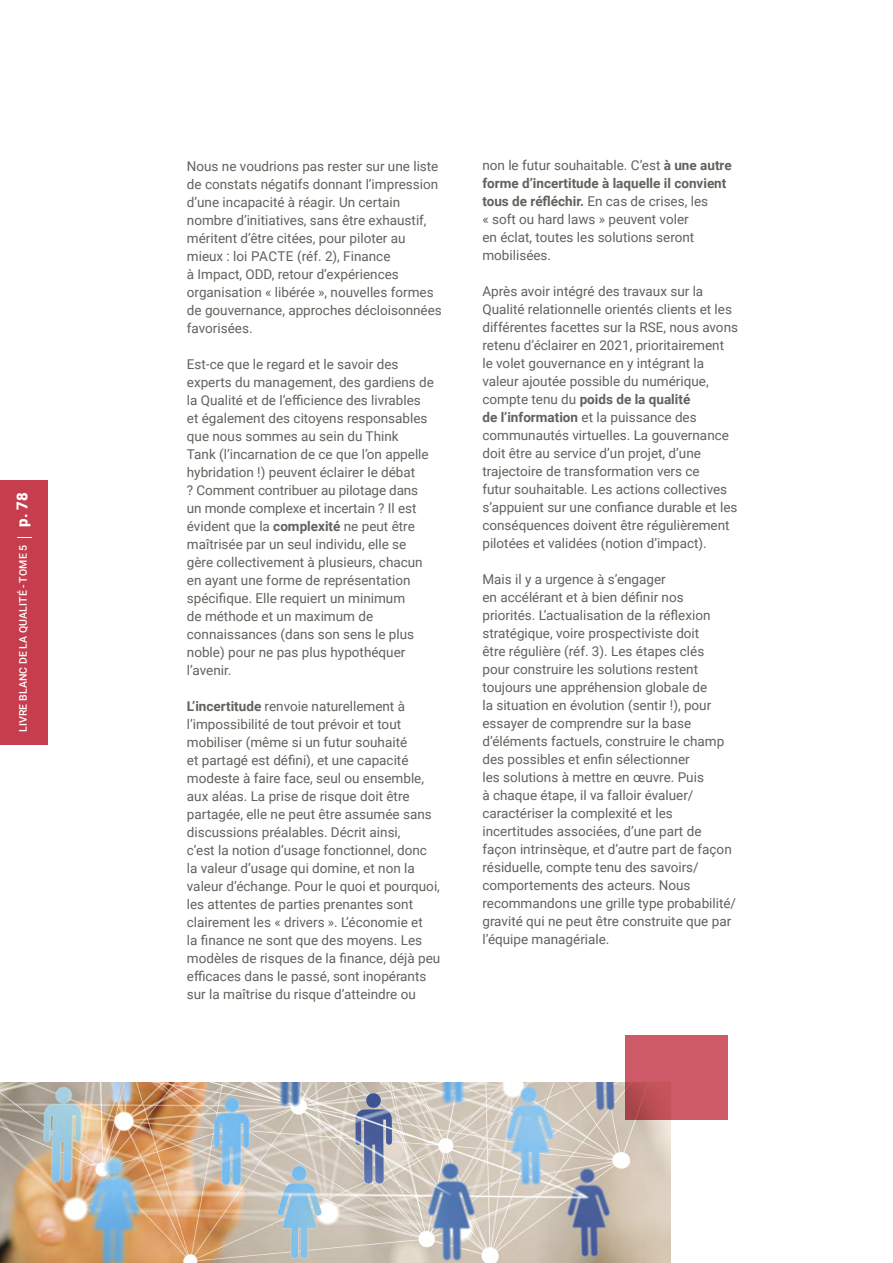
<style>
.page{position:relative;width:893px;height:1263px;background:#fff}
.page>*{position:absolute;margin:0;border:0;box-sizing:border-box;transform-origin:0 0}
.t1{font:900 15px "Roboto";color:#fff}
.t2{font:13.5px/18px "Roboto";color:#60625b}
.t3{font:500 10.5px "Roboto";letter-spacing:.015em;color:#fff}
.s1{font-weight:700}
</style>
<div class="page">
<div style="left:0;top:480px;width:48px;height:265px;background:#c63d4d"></div>
<svg style="left:17px;top:537px;width:15px;height:1px"></svg>
<img style="left:0;top:1083px;width:670px;height:180px">
<svg style="left:625px;top:1035px;width:103px;height:85px;background:#c95763"></svg>
<p class="t1" style="left:12px;top:527px;width:36px;rotate:-90deg">p. 78</p>
<p class="t3" style="left:16px;top:732px;width:189px;rotate:-90deg">LIVRE BLANC DE LA QUALITÉ - TOME 5</p>
<p class="t2" style="left:187px;top:156px;width:256px">Nous ne voudrions pas rester sur une liste de constats négatifs donnant l’impression d’une incapacité à réagir. Un certain nombre d’initiatives, sans être exhaustif, méritent d’être citées, pour piloter au mieux : loi PACTE (réf. 2), Finance<br>à Impact, ODD, retour d’expériences organisation « libérée », nouvelles formes de gouvernance, approches décloisonnées favorisées.</p>
<p class="t2" style="left:187px;top:354px;width:249px">Est-ce que le regard et le savoir des experts du management, des gardiens de la Qualité et de l’efficience des livrables et également des citoyens responsables que nous sommes au sein du Think<br>Tank (l’incarnation de ce que l’on appelle hybridation !) peuvent éclairer le débat<br>? Comment contribuer au pilotage dans un monde complexe et incertain ? Il est évident que la <span class="s1">complexité</span> ne peut être maîtrisée par un seul individu, elle se gère collectivement à plusieurs, chacun en ayant une forme de représentation spécifique. Elle requiert un minimum<br>de méthode et un maximum de connaissances (dans son sens le plus noble) pour ne pas plus hypothéquer l’avenir.</p>
<p class="t2" style="left:187px;top:696px;width:255px"><span class="s1">L’incertitude</span> renvoie naturellement à l’impossibilité de tout prévoir et tout mobiliser (même si un futur souhaité<br>et partagé est défini), et une capacité modeste à faire face, seul ou ensemble, aux aléas. La prise de risque doit être partagée, elle ne peut être assumée sans discussions préalables. Décrit ainsi,<br>c’est la notion d’usage fonctionnel, donc la valeur d’usage qui domine, et non la valeur d’échange. Pour le quoi et pourquoi, les attentes de parties prenantes sont clairement les « drivers ». L’économie et<br>la finance ne sont que des moyens. Les modèles de risques de la finance, déjà peu efficaces dans le passé, sont inopérants sur la maîtrise du risque d’atteindre ou</p>
<p class="t2" style="left:482px;top:156px;width:251px">non le futur souhaitable. C’est <span class="s1">à une autre forme d’incertitude à laquelle il convient tous de réfléchir.</span> En cas de crises, les<br>« soft ou hard laws » peuvent voler<br>en éclat, toutes les solutions seront mobilisées.</p>
<p class="t2" style="left:482px;top:282px;width:257px">Après avoir intégré des travaux sur la Qualité relationnelle orientés clients et les différentes facettes sur la RSE, nous avons retenu d’éclairer en 2021, prioritairement<br>le volet gouvernance en y intégrant la valeur ajoutée possible du numérique, compte tenu du <span class="s1">poids de la qualité<br>de l’information</span> et la puissance des communautés virtuelles. La gouvernance doit être au service d’un projet, d’une trajectoire de transformation vers ce<br>futur souhaitable. Les actions collectives s’appuient sur une confiance durable et les conséquences doivent être régulièrement pilotées et validées (notion d’impact).</p>
<p class="t2" style="left:482px;top:570px;width:255px">Mais il y a urgence à s’engager<br>en accélérant et à bien définir nos priorités. L’actualisation de la réflexion stratégique, voire prospectiviste doit<br>être régulière (réf. 3). Les étapes clés<br>pour construire les solutions restent toujours une appréhension globale de<br>la situation en évolution (sentir !), pour essayer de comprendre sur la base d’éléments factuels, construire le champ des possibles et enfin sélectionner<br>les solutions à mettre en œuvre. Puis<br>à chaque étape, il va falloir évaluer/ caractériser la complexité et les incertitudes associées, d’une part de façon intrinsèque, et d’autre part de façon résiduelle, compte tenu des savoirs/ comportements des acteurs. Nous recommandons une grille type probabilité/ gravité qui ne peut être construite que par l’équipe managériale.</p>
</div>
